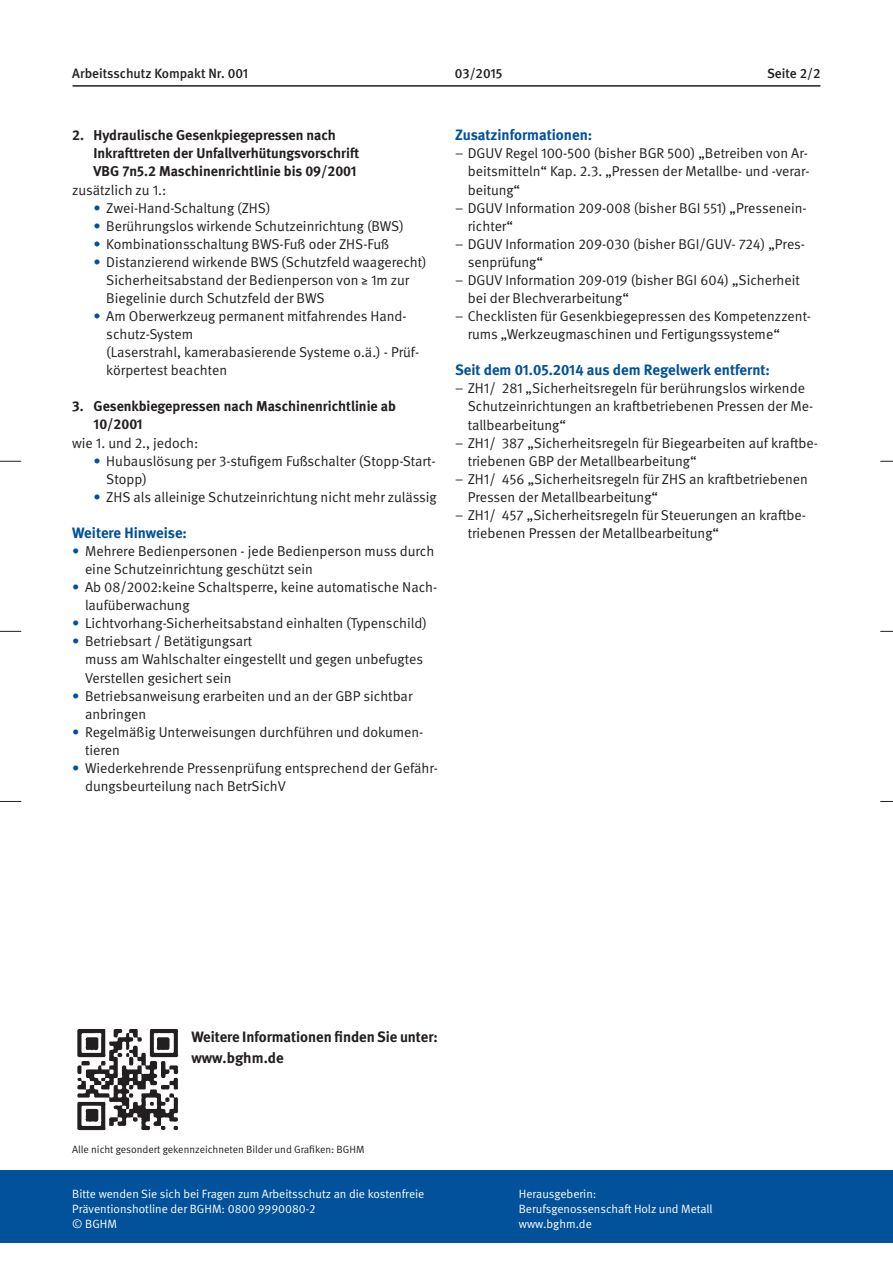
<style>
.page{position:relative;width:893px;height:1263px;background:#fff}
.page>*{position:absolute;margin:0;border:0;box-sizing:border-box;transform-origin:0 0}
.t1{font:700 15px "DGUV Meta";color:#01519b}
.t2{font:700 15px/21px "DGUV Meta";color:#231f20}
.t3{font:14.25px/18px "DGUV Meta";color:#231f20}
.t4{font:700 14.25px/18px "DGUV Meta";color:#231f20}
.t5{font:500 13.5px "DGUV Meta";color:#231f20}
.t6{font:12px/15px "DGUV Meta";color:#fff}
.t7{font:10.5px "DGUV Meta";color:#231f20}
.s1{color:#01519b}
</style>
<div class="page">
<div style="left:0;top:1170px;width:893px;height:73px;background:#01519b"></div>
<svg style="left:0;top:461px;width:21px;height:1px"></svg>
<svg style="left:0;top:631px;width:21px;height:1px"></svg>
<svg style="left:0;top:801px;width:21px;height:1px"></svg>
<svg style="left:881px;top:461px;width:12px;height:1px"></svg>
<svg style="left:881px;top:631px;width:12px;height:1px"></svg>
<svg style="left:881px;top:801px;width:12px;height:1px"></svg>
<hr style="left:73px;top:85px;width:747px;height:2px;background:#231f20">
<img style="left:77px;top:1029px;width:102px;height:102px">
<p class="t5" style="left:72px;top:66px;width:177px">Arbeitsschutz Kompakt Nr. 001</p>
<p class="t5" style="left:455px;top:66px;width:49px">03/2015</p>
<p class="t5" style="left:767px;top:66px;width:55px">Seite 2/2</p>
<p class="t4" style="left:94px;top:127px;width:267px;text-indent:-21px">2. Hydraulische Gesenkpiegepressen nach<br>Inkrafttreten der Unfallverhütungsvorschrift<br>VBG 7n5.2 Maschinenrichtlinie bis 09/2001</p>
<p class="t3" style="left:72px;top:181px;width:95px">zusätzlich zu 1.:</p>
<p class="t3" style="left:94px;top:199px;width:179px"><span class="s1">•</span> Zwei-Hand-Schaltung (ZHS)</p>
<p class="t3" style="left:94px;top:217px;width:312px"><span class="s1">•</span> Berührungslos wirkende Schutzeinrichtung (BWS)</p>
<p class="t3" style="left:94px;top:235px;width:297px"><span class="s1">•</span> Kombinationsschaltung BWS-Fuß oder ZHS-Fuß</p>
<p class="t3" style="left:106px;top:253px;width:322px;text-indent:-13px"><span class="s1">•</span> Distanzierend wirkende BWS (Schutzfeld waagerecht)<br>Sicherheitsabstand der Bedienperson von ≥ 1m zur<br>Biegelinie durch Schutzfeld der BWS</p>
<p class="t3" style="left:106px;top:307px;width:314px;text-indent:-13px"><span class="s1">•</span> Am Oberwerkzeug permanent mitfahrendes Hand&shy;schutz-System<br>(Laserstrahl, kamerabasierende Systeme o.ä.) - Prüf&shy;körpertest beachten</p>
<p class="t4" style="left:94px;top:398px;width:304px;text-indent:-21px">3. Gesenkbiegepressen nach Maschinenrichtlinie ab<br>10/2001</p>
<p class="t3" style="left:72px;top:434px;width:127px">wie 1. und 2., jedoch:</p>
<p class="t3" style="left:106px;top:452px;width:331px;text-indent:-13px"><span class="s1">•</span> Hubauslösung per 3-stufigem Fußschalter (Stopp-Start-<br>Stopp)</p>
<p class="t3" style="left:94px;top:488px;width:345px"><span class="s1">•</span> ZHS als alleinige Schutzeinrichtung nicht mehr zulässig</p>
<p class="t1" style="left:72px;top:524px;width:116px">Weitere Hinweise:</p>
<p class="t3" style="left:85px;top:542px;width:351px;text-indent:-13px"><span class="s1">•</span> Mehrere Bedienpersonen - jede Bedienperson muss durch eine Schutzeinrichtung geschützt sein</p>
<p class="t3" style="left:85px;top:578px;width:354px;text-indent:-13px"><span class="s1">•</span> Ab 08/2002:keine Schaltsperre, keine automatische Nach&shy;laufüberwachung</p>
<p class="t3" style="left:72px;top:615px;width:356px"><span class="s1">•</span> Lichtvorhang-Sicherheitsabstand einhalten (Typenschild)</p>
<p class="t3" style="left:85px;top:633px;width:340px;text-indent:-13px"><span class="s1">•</span> Betriebsart / Betätigungsart<br>muss am Wahlschalter eingestellt und gegen unbefugtes<br>Verstellen gesichert sein</p>
<p class="t3" style="left:85px;top:687px;width:329px;text-indent:-13px"><span class="s1">•</span> Betriebsanweisung erarbeiten und an der GBP sichtbar anbringen</p>
<p class="t3" style="left:85px;top:723px;width:340px;text-indent:-13px"><span class="s1">•</span> Regelmäßig Unterweisungen durchführen und dokumen&shy;tieren</p>
<p class="t3" style="left:85px;top:759px;width:354px;text-indent:-13px"><span class="s1">•</span> Wiederkehrende Pressenprüfung entsprechend der Gefähr&shy;dungsbeurteilung nach BetrSichV</p>
<p class="t1" style="left:455px;top:126px;width:139px">Zusatzinformationen:</p>
<p class="t3" style="left:468px;top:145px;width:343px;text-indent:-13px">– DGUV Regel 100-500 (bisher BGR 500) „Betreiben von Ar&shy;beitsmitteln“ Kap. 2.3. „Pressen der Metallbe- und -verar&shy;beitung“</p>
<p class="t3" style="left:468px;top:199px;width:340px;text-indent:-13px">– DGUV Information 209-008 (bisher BGI 551) „Pressenein&shy;richter“</p>
<p class="t3" style="left:468px;top:235px;width:339px;text-indent:-13px">– DGUV Information 209-030 (bisher BGI/GUV- 724) „Pres&shy;senprüfung“</p>
<p class="t3" style="left:468px;top:271px;width:334px;text-indent:-13px">– DGUV Information 209-019 (bisher BGI 604) „Sicherheit bei der Blechverarbeitung“</p>
<p class="t3" style="left:468px;top:307px;width:345px;text-indent:-13px">– Checklisten für Gesenkbiegepressen des Kompetenzzent&shy;rums „Werkzeugmaschinen und Fertigungssysteme“</p>
<p class="t1" style="left:455px;top:361px;width:316px">Seit dem 01.05.2014 aus dem Regelwerk entfernt:</p>
<p class="t3" style="left:468px;top:380px;width:347px;text-indent:-13px">– ZH1/ 281 „Sicherheitsregeln für berührungslos wirkende<br>Schutzeinrichtungen an kraftbetriebenen Pressen der Me&shy;tallbearbeitung“</p>
<p class="t3" style="left:468px;top:434px;width:352px;text-indent:-13px">– ZH1/ 387 „Sicherheitsregeln für Biegearbeiten auf kraftbe&shy;triebenen GBP der Metallbearbeitung“</p>
<p class="t3" style="left:468px;top:470px;width:342px;text-indent:-13px">– ZH1/ 456 „Sicherheitsregeln für ZHS an kraftbetriebenen<br>Pressen der Metallbearbeitung“</p>
<p class="t3" style="left:468px;top:506px;width:340px;text-indent:-13px">– ZH1/ 457 „Sicherheitsregeln für Steuerungen an kraftbe&shy;triebenen Pressen der Metallbearbeitung“</p>
<p class="t2" style="left:191px;top:1027px;width:248px">Weitere Informationen finden Sie unter: www.bghm.de</p>
<p class="t7" style="left:72px;top:1143px;width:294px">Alle nicht gesondert gekennzeichneten Bilder und Grafiken: BGHM</p>
<p class="t6" style="left:72px;top:1186px;width:354px">Bitte wenden Sie sich bei Fragen zum Arbeitsschutz an die kostenfreie<br>Präventionshotline der BGHM: 0800 9990080-2<br>© BGHM</p>
<p class="t6" style="left:519px;top:1186px;width:195px">Herausgeberin:<br>Berufsgenossenschaft Holz und Metall www.bghm.de</p>
</div>
